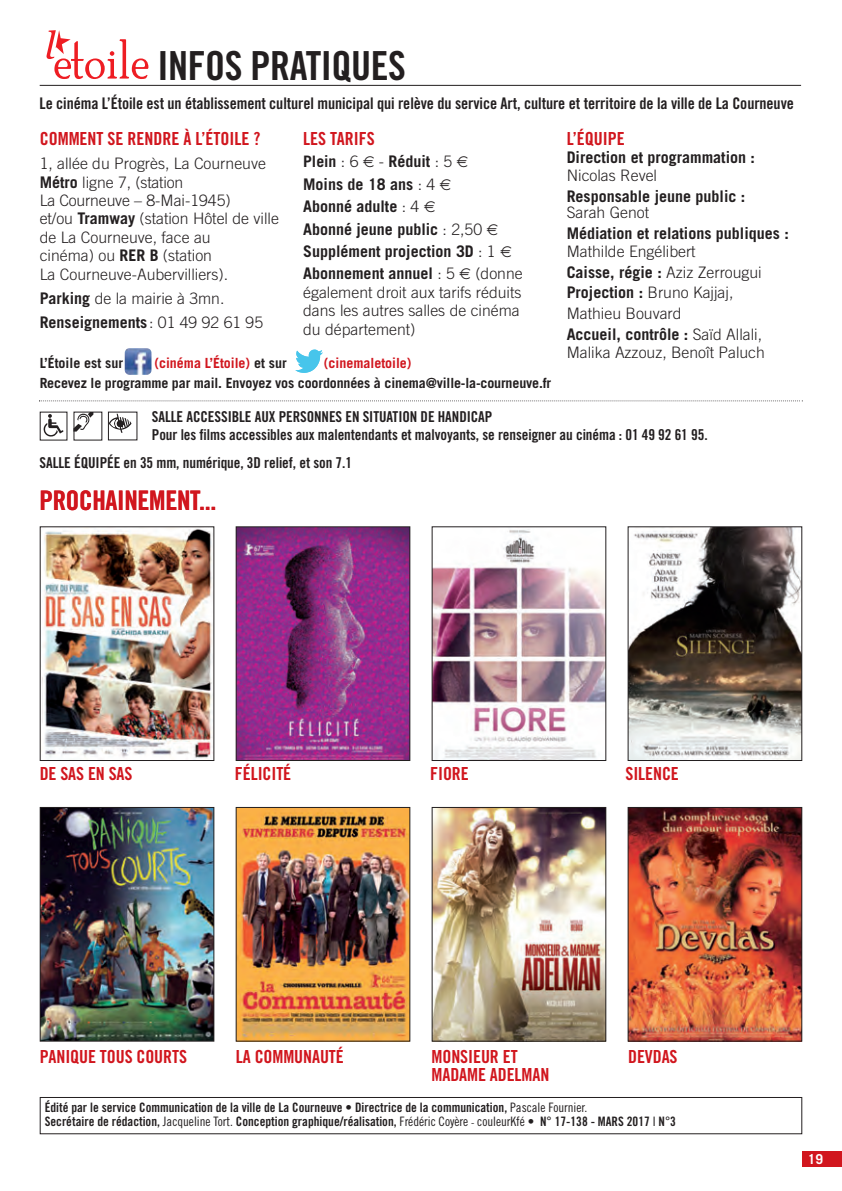
<style>
.page{position:relative;width:842px;height:1191px;background:#fff}
.page>*{position:absolute;margin:0;border:0;box-sizing:border-box;transform-origin:0 0}
.t1{font:40px "Trade Gothic Bold Cond Twenty";letter-spacing:-.01em;color:#231f20}
.t2{font:27px "Trade Gothic Bold Cond Twenty";letter-spacing:-.01em;color:#d1161e}
.t3{font:18px/18px "Trade Gothic Bold Cond Twenty";letter-spacing:-.005em;color:#d1161e}
.t4{font:700 16px/22.4px "Trade Gothic";color:#231f20}
.t5{font:16px "Trade Gothic Bold Cond Twenty";letter-spacing:-.005em;color:#231f20}
.t6{font:300 15.8px/18.4px "Trade Gothic";color:#231f20}
.t7{font:700 15.8px "Trade Gothic";color:#231f20}
.t8{font:15px/18px "Trade Gothic Bold Cond Twenty";letter-spacing:-.005em;color:#231f20}
.t9{font:700 14px/20px "Trade Gothic";letter-spacing:-.01em;color:#231f20}
.t10{font:700 14px "Trade Gothic";color:#d1161e}
.t11{font:700 13.6px "Trade Gothic";color:#fff}
.t12{font:13px/14px "Trade Gothic Bold Cond Twenty";color:#231f20}
.s1{font-weight:700;font-size:16px}
.s2{font-weight:300;font-size:15.8px}
.s3{font-weight:300}
.s4{color:#d1161e}
.s5{color:#231f20}
.s6{font-family:"Trade Gothic Cond Eighteen"}
.s7{font-family:"Trade Gothic Cond Eighteen";font-size:10px}
</style>
<div class="page">
<div style="left:802px;top:1151px;width:40px;height:16px;background:#d1161e"></div>
<img style="left:42px;top:528px;width:170px;height:231px">
<img style="left:238px;top:528px;width:170px;height:231px">
<div style="left:236px;top:526px;width:174px;height:235px;border:1px solid #231f20"></div>
<img style="left:434px;top:529px;width:170px;height:230px">
<div style="left:432px;top:526px;width:174px;height:235px;border:1px solid #231f20"></div>
<img style="left:630px;top:528px;width:170px;height:231px">
<div style="left:628px;top:526px;width:174px;height:235px;border:1px solid #231f20"></div>
<img style="left:42px;top:809px;width:170px;height:230px">
<div style="left:40px;top:807px;width:174px;height:234px;border:1px solid #231f20"></div>
<img style="left:238px;top:809px;width:170px;height:230px">
<img style="left:434px;top:809px;width:170px;height:230px">
<div style="left:432px;top:807px;width:174px;height:234px;border:1px solid #231f20"></div>
<img style="left:630px;top:809px;width:170px;height:230px">
<div style="left:628px;top:807px;width:174px;height:234px;border:1px solid #231f20"></div>
<div style="left:40px;top:1097px;width:762px;height:37px;border:1px solid #231f20"></div>
<hr style="left:40px;top:85px;width:761px;height:1px;background:#231f20">
<svg style="left:39px;top:400px;width:764px;height:1px"></svg>
<svg style="left:47px;top:30px;width:101px;height:49px"></svg>
<img style="left:125px;top:348px;width:26px;height:27px">
<svg style="left:295px;top:349px;width:28px;height:24px"></svg>
<svg style="left:75px;top:413px;width:18px;height:18px"></svg>
<svg style="left:110px;top:413px;width:22px;height:20px"></svg>
<svg style="left:44px;top:414px;width:19px;height:22px"></svg>
<h1 class="t1" style="left:157px;top:51px;width:250px">INFOS PRATIQUES</h1>
<p class="t5" style="left:40px;top:97px;width:756px">Le cinéma L’Étoile est un établissement culturel municipal qui relève du service Art, culture et territoire de la ville de La Courneuve</p>
<p class="t3" style="left:40px;top:131px;width:222px">COMMENT SE RENDRE À L’ÉTOILE ?</p>
<p class="t6" style="left:40px;top:156px;width:241px">1, allée du Progrès, La Courneuve<br><span class="s1">Métro</span> ligne 7, (station<br>La Courneuve – 8-Mai-1945)<br>et/ou <span class="s1">Tramway</span> (station Hôtel de ville de La Courneuve, face au<br>cinéma) ou <span class="s1">RER B</span> (station<br>La Courneuve-Aubervilliers).</p>
<p class="t6" style="left:40px;top:290px;width:186px"><span class="s1">Parking</span> de la mairie à 3mn.</p>
<p class="t4" style="left:40px;top:312px;width:225px">Renseignements <span class="s2">: 01 49 92 61 95</span></p>
<p class="t3" style="left:567px;top:131px;width:59px">L’ÉQUIPE</p>
<p class="t4" style="left:567px;top:148px;width:190px">Direction et programmation :</p>
<p class="t6" style="left:567px;top:168px;width:92px">Nicolas Revel</p>
<p class="t4" style="left:567px;top:186px;width:180px">Responsable jeune public :</p>
<p class="t6" style="left:567px;top:204px;width:84px">Sarah Genot</p>
<p class="t4" style="left:567px;top:223px;width:224px">Médiation et relations publiques :</p>
<p class="t6" style="left:567px;top:243px;width:130px">Mathilde Engélibert</p>
<p class="t4" style="left:567px;top:262px;width:196px">Caisse, régie : <span class="s2">Aziz Zerrougui</span></p>
<p class="t6" style="left:567px;top:284px;width:168px;line-height:20.8px"><span class="s1">Projection :</span> Bruno Kajjaj,<br>Mathieu Bouvard</p>
<p class="t4" style="left:567px;top:325px;width:197px">Accueil, contrôle : <span class="s2">Saïd Allali,</span></p>
<p class="t6" style="left:567px;top:345px;width:200px">Malika Azzouz, Benoît Paluch</p>
<p class="t3" style="left:303px;top:131px;width:73px">LES TARIFS</p>
<p class="t7" style="left:303px;top:156px;width:57px">Plein <span class="s3">: 6</span></p>
<p class="t4" style="left:303px;top:152px;width:194px;text-indent:76px"><span class="s2">-</span> Réduit <span class="s2">: 5<br></span>Moins de 18 ans <span class="s2">: 4<br></span>Abonné adulte <span class="s2">: 4<br></span>Abonné jeune public <span class="s2">: 2,50<br></span>Supplément projection 3D <span class="s2">: 1<br></span>Abonnement annuel <span class="s2">: 5</span></p>
<p class="t6" style="left:303px;top:266px;width:221px;text-indent:172px">(donne également droit aux tarifs réduits dans les autres salles de cinéma du département)</p>
<p class="t9" style="left:40px;top:354px;width:513px">L’Étoile est sur <span class="s4">(<br></span>Recevez le programme par mail. Envoyez vos coordonnées à cinema@ville-la-courneuve.fr</p>
<p class="t8" style="left:152px;top:408px;width:557px">SALLE ACCESSIBLE AUX PERSONNES EN SITUATION DE HANDICAP<br>Pour les films accessibles aux malentendants et malvoyants, se renseigner au cinéma : 01 49 92 61 95.</p>
<p class="t8" style="left:40px;top:455px;width:314px">SALLE ÉQUIPÉE en 35 mm, numérique, 3D relief, et son 7.1</p>
<p class="t10" style="left:154px;top:358px;width:134px">(cinéma L’Étoile) <span class="s5">et sur</span></p>
<p class="t10" style="left:324px;top:358px;width:89px">(cinemaletoile)</p>
<h2 class="t2" style="left:40px;top:490px;width:178px">PROCHAINEMENT...</h2>
<p class="t3" style="left:40px;top:766px;width:94px">DE SAS EN SAS</p>
<p class="t3" style="left:235px;top:766px;width:58px">FÉLICITÉ</p>
<p class="t3" style="left:430px;top:766px;width:40px">FIORE</p>
<p class="t3" style="left:625px;top:766px;width:55px">SILENCE</p>
<p class="t3" style="left:40px;top:1048px;width:149px">PANIQUE TOUS COURTS</p>
<p class="t3" style="left:236px;top:1048px;width:109px">LA COMMUNAUTÉ</p>
<p class="t3" style="left:432px;top:1048px;width:119px">MONSIEUR ET<br>MADAME ADELMAN</p>
<p class="t3" style="left:628px;top:1048px;width:51px">DEVDAS</p>
<p class="t12" style="left:45px;top:1101px;width:633px">Édité par le service Communication de la ville de La Courneuve • Directrice de la communication, <span class="s6">Pascale Fournier.<br></span>Secrétaire de rédaction, <span class="s6">Jacqueline Tort.</span> Conception graphique/réalisation, <span class="s6">Frédéric Coyère</span> <span class="s7">-</span> <span class="s6">couleurKfé •</span> N° 17-138 - MARS 2017 <span class="s6">I</span> N°3</p>
<p class="t11" style="left:808px;top:1153px;width:17px">19</p>
</div>
